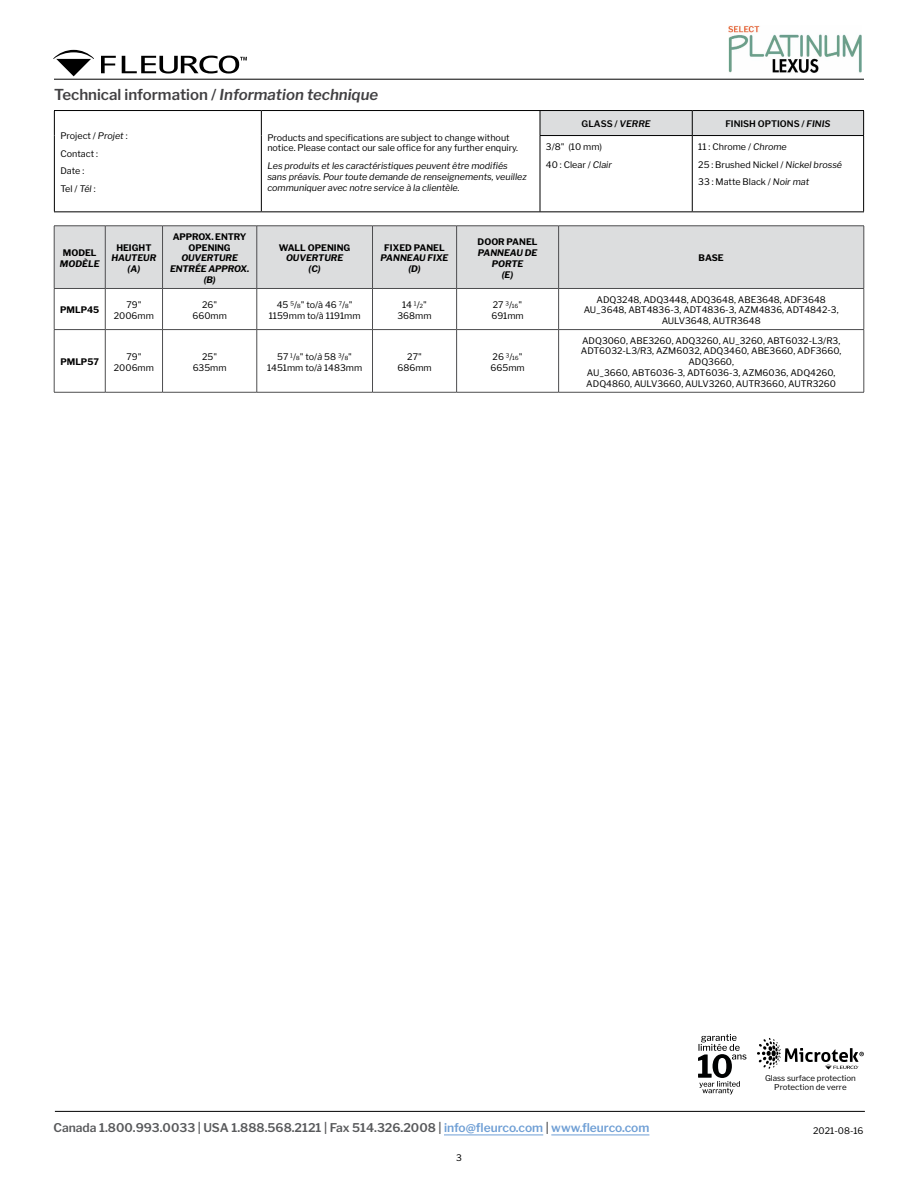
<style>
.page{position:relative;width:918px;height:1188px;background:#fff}
.page>*{position:absolute;margin:0;border:0;box-sizing:border-box;transform-origin:0 0}
.t1{font:600 15px "Libre Franklin";color:#414042}
.t2{font:600 12px "Libre Franklin";color:#58595b}
.t3{font:9px/10.8px "Libre Franklin";color:#000;text-align:center}
.t4{font:italic 9px/10.8px "Libre Franklin";color:#000}
.t5{font:italic 700 9px/10.8px "Libre Franklin";color:#000;text-align:center}
.t6{font:700 9px/10.8px "Libre Franklin";color:#000;text-align:center}
.t7{font:600 9px "Libre Franklin";color:#000}
.t8{font:7.95px/9.6px "Libre Franklin";color:#000;text-align:center}
.s1{font-style:italic}
.s2{color:#6f9fd5}
</style>
<div class="page">
<hr style="left:54px;top:79px;width:810px;height:1px;background:#000">
<svg style="left:101px;top:56px;width:15px;height:17px"></svg>
<svg style="left:53px;top:50px;width:41px;height:26px"></svg>
<svg style="left:122px;top:56px;width:125px;height:18px"></svg>
<hr style="left:55px;top:1111px;width:810px;height:1px;background:#000">
<hr style="left:444px;top:1135px;width:99px;height:1px;background:#6f9fd5">
<hr style="left:551px;top:1135px;width:98px;height:1px;background:#6f9fd5">
<svg style="left:698px;top:1034px;width:48px;height:60px"></svg>
<svg style="left:757px;top:1038px;width:107px;height:31px"></svg>
<img style="left:729px;top:26px;width:132px;height:47px">
<hr style="left:54px;top:110px;width:207px;height:1px;background:#000">
<svg style="left:54px;top:111px;width:1px;height:25px"></svg>
<hr style="left:261px;top:110px;width:279px;height:1px;background:#000">
<svg style="left:261px;top:111px;width:1px;height:25px"></svg>
<hr style="left:540px;top:110px;width:152px;height:1px;background:#000">
<hr style="left:692px;top:110px;width:172px;height:1px;background:#000">
<div style="left:540px;top:111px;width:324px;height:24px;background:#dcddde"></div>
<hr style="left:54px;top:136px;width:1px;height:75px;background:#000">
<hr style="left:261px;top:136px;width:1px;height:75px;background:#000">
<hr style="left:540px;top:135px;width:152px;height:1px;background:#000">
<hr style="left:540px;top:136px;width:1px;height:75px;background:#000">
<hr style="left:692px;top:135px;width:172px;height:1px;background:#000">
<hr style="left:692px;top:136px;width:1px;height:75px;background:#000">
<hr style="left:863px;top:136px;width:1px;height:75px;background:#000">
<hr style="left:54px;top:211px;width:207px;height:1px;background:#000">
<hr style="left:261px;top:211px;width:279px;height:1px;background:#000">
<hr style="left:540px;top:211px;width:152px;height:1px;background:#000">
<hr style="left:692px;top:211px;width:172px;height:1px;background:#000">
<div style="left:55px;top:227px;width:809px;height:61px;background:#dcddde"></div>
<hr style="left:54px;top:226px;width:51px;height:1px;background:#4d4d4f">
<hr style="left:54px;top:226px;width:1px;height:62px;background:#4d4d4f">
<hr style="left:105px;top:226px;width:58px;height:1px;background:#4d4d4f">
<hr style="left:105px;top:226px;width:1px;height:62px;background:#4d4d4f">
<hr style="left:163px;top:226px;width:94px;height:1px;background:#4d4d4f">
<hr style="left:162px;top:226px;width:1px;height:62px;background:#4d4d4f">
<hr style="left:257px;top:226px;width:116px;height:1px;background:#4d4d4f">
<hr style="left:257px;top:226px;width:1px;height:62px;background:#4d4d4f">
<hr style="left:373px;top:226px;width:84px;height:1px;background:#4d4d4f">
<hr style="left:372px;top:226px;width:1px;height:62px;background:#4d4d4f">
<hr style="left:457px;top:226px;width:102px;height:1px;background:#4d4d4f">
<hr style="left:456px;top:226px;width:1px;height:62px;background:#4d4d4f">
<hr style="left:559px;top:226px;width:305px;height:1px;background:#4d4d4f">
<hr style="left:558px;top:226px;width:1px;height:62px;background:#4d4d4f">
<hr style="left:864px;top:226px;width:1px;height:62px;background:#4d4d4f">
<hr style="left:54px;top:288px;width:51px;height:1px;background:#4d4d4f">
<hr style="left:54px;top:289px;width:1px;height:40px;background:#4d4d4f">
<hr style="left:105px;top:288px;width:58px;height:1px;background:#4d4d4f">
<hr style="left:105px;top:289px;width:1px;height:40px;background:#4d4d4f">
<hr style="left:163px;top:288px;width:94px;height:1px;background:#4d4d4f">
<hr style="left:162px;top:289px;width:1px;height:40px;background:#4d4d4f">
<hr style="left:257px;top:288px;width:116px;height:1px;background:#4d4d4f">
<hr style="left:257px;top:289px;width:1px;height:40px;background:#4d4d4f">
<hr style="left:373px;top:288px;width:84px;height:1px;background:#4d4d4f">
<hr style="left:372px;top:289px;width:1px;height:40px;background:#4d4d4f">
<hr style="left:457px;top:288px;width:102px;height:1px;background:#4d4d4f">
<hr style="left:456px;top:289px;width:1px;height:40px;background:#4d4d4f">
<hr style="left:559px;top:288px;width:305px;height:1px;background:#4d4d4f">
<hr style="left:558px;top:289px;width:1px;height:40px;background:#4d4d4f">
<hr style="left:864px;top:289px;width:1px;height:40px;background:#4d4d4f">
<hr style="left:54px;top:329px;width:51px;height:1px;background:#4d4d4f">
<hr style="left:54px;top:330px;width:1px;height:62px;background:#4d4d4f">
<hr style="left:105px;top:329px;width:58px;height:1px;background:#4d4d4f">
<hr style="left:105px;top:330px;width:1px;height:62px;background:#4d4d4f">
<hr style="left:163px;top:329px;width:94px;height:1px;background:#4d4d4f">
<hr style="left:162px;top:330px;width:1px;height:62px;background:#4d4d4f">
<hr style="left:257px;top:329px;width:116px;height:1px;background:#4d4d4f">
<hr style="left:257px;top:330px;width:1px;height:62px;background:#4d4d4f">
<hr style="left:373px;top:329px;width:84px;height:1px;background:#4d4d4f">
<hr style="left:372px;top:330px;width:1px;height:62px;background:#4d4d4f">
<hr style="left:457px;top:329px;width:102px;height:1px;background:#4d4d4f">
<hr style="left:456px;top:330px;width:1px;height:62px;background:#4d4d4f">
<hr style="left:559px;top:329px;width:305px;height:1px;background:#4d4d4f">
<hr style="left:558px;top:330px;width:1px;height:62px;background:#4d4d4f">
<hr style="left:864px;top:330px;width:1px;height:62px;background:#4d4d4f">
<hr style="left:54px;top:392px;width:51px;height:1px;background:#4d4d4f">
<hr style="left:105px;top:392px;width:58px;height:1px;background:#4d4d4f">
<hr style="left:163px;top:392px;width:94px;height:1px;background:#4d4d4f">
<hr style="left:257px;top:392px;width:116px;height:1px;background:#4d4d4f">
<hr style="left:373px;top:392px;width:84px;height:1px;background:#4d4d4f">
<hr style="left:457px;top:392px;width:102px;height:1px;background:#4d4d4f">
<hr style="left:559px;top:392px;width:305px;height:1px;background:#4d4d4f">
<h1 class="t1" style="left:54px;top:86px;width:326px">Technical information / <span class="s1">Information technique</span></h1>
<p class="t3" style="left:60px;top:127px;width:69px;line-height:17.5px;text-align:left">Project / <span class="s1">Projet</span> :<br>Contact :<br>Date :<br>Tel / <span class="s1">Tél</span> :</p>
<p class="t3" style="left:267px;top:132px;width:252px;text-align:left">Products and specifications are subject to change without notice. Please contact our sale office for any further enquiry.</p>
<p class="t4" style="left:267px;top:160px;width:261px">Les produits et les caractéristiques peuvent être modifiés sans préavis. Pour toute demande de renseignements, veuillez communiquer avec notre service à la clientèle.</p>
<p class="t7" style="left:582px;top:119px;width:70px">GLASS / <span class="s1">VERRE</span></p>
<p class="t7" style="left:725px;top:119px;width:107px">FINISH OPTIONS / <span class="s1">FINIS</span></p>
<p class="t3" style="left:546px;top:138px;width:67px;line-height:17.5px;text-align:left">3/8" (10 mm)<br>40 : Clear / <span class="s1">Clair</span></p>
<p class="t3" style="left:698px;top:138px;width:145px;line-height:17.5px;text-align:left">11 : Chrome / <span class="s1">Chrome<br></span>25 : Brushed Nickel / <span class="s1">Nickel brossé<br></span>33 : Matte Black / <span class="s1">Noir mat</span></p>
<p class="t6" style="left:63px;top:247px;width:35px">MODEL</p>
<p class="t5" style="left:60px;top:258px;width:41px">MODÈLE</p>
<p class="t6" style="left:116px;top:242px;width:37px">HEIGHT</p>
<p class="t5" style="left:112px;top:253px;width:46px">HAUTEUR (A)</p>
<p class="t6" style="left:173px;top:231px;width:75px">APPROX. ENTRY<br>OPENING</p>
<p class="t5" style="left:170px;top:253px;width:81px">OUVERTURE<br>ENTRÉE APPROX. (B)</p>
<p class="t6" style="left:279px;top:242px;width:73px">WALL OPENING</p>
<p class="t5" style="left:286px;top:253px;width:59px">OUVERTURE (C)</p>
<p class="t6" style="left:384px;top:242px;width:62px">FIXED PANEL</p>
<p class="t5" style="left:381px;top:253px;width:69px">PANNEAU FIXE (D)</p>
<p class="t6" style="left:478px;top:237px;width:61px">DOOR PANEL</p>
<p class="t5" style="left:478px;top:247px;width:61px">PANNEAU DE<br>PORTE<br>(E)</p>
<p class="t6" style="left:699px;top:253px;width:27px">BASE</p>
<p class="t6" style="left:60px;top:305px;width:41px">PMLP45</p>
<p class="t3" style="left:114px;top:299px;width:42px">79"<br>2006mm</p>
<p class="t3" style="left:192px;top:299px;width:36px">26"<br>660mm</p>
<p class="t3" style="left:269px;top:299px;width:93px">45 5/8" to/à 46 7/8"<br>1159mm to/à 1191mm</p>
<p class="t3" style="left:398px;top:299px;width:36px">14 1/2"<br>368mm</p>
<p class="t3" style="left:491px;top:299px;width:34px;text-align:left">27 3/16"<br>691mm</p>
<p class="t3" style="left:584px;top:294px;width:256px">ADQ3248, ADQ3448, ADQ3648, ABE3648, ADF3648<br>AU_3648, ABT4836-3, ADT4836-3, AZM4836, ADT4842-3,<br>AULV3648, AUTR3648</p>
<p class="t6" style="left:60px;top:357px;width:40px">PMLP57</p>
<p class="t3" style="left:114px;top:351px;width:42px">79"<br>2006mm</p>
<p class="t3" style="left:193px;top:351px;width:35px">25"<br>635mm</p>
<p class="t3" style="left:267px;top:351px;width:97px">57 1/8" to/<span class="s1">à</span> 58 3/8"<br>1451mm to/<span class="s1">à</span> 1483mm</p>
<p class="t3" style="left:397px;top:351px;width:36px">27"<br>686mm</p>
<p class="t3" style="left:491px;top:351px;width:36px;text-align:left">26 3/16"<br>665mm</p>
<p class="t3" style="left:581px;top:335px;width:262px">ADQ3060, ABE3260, ADQ3260, AU_3260, ABT6032-L3/R3, ADT6032-L3/R3, AZM6032, ADQ3460, ABE3660, ADF3660, ADQ3660,<br>AU_3660, ABT6036-3, ADT6036-3, AZM6036, ADQ4260, ADQ4860, AULV3660, AULV3260, AUTR3660, AUTR3260</p>
<h2 class="t2" style="left:54px;top:1120px;width:597px">Canada 1.800.993.0033 | USA 1.888.568.2121 | Fax 514.326.2008 | <span class="s2">info@fleurco.com</span> | <span class="s2">www.fleurco.com</span></h2>
<p class="t3" style="left:456px;top:1153px;width:7px">3</p>
<p class="t8" style="left:765px;top:1073px;width:92px">Glass surface protection<br>Protection de verre</p>
<p class="t3" style="left:813px;top:1125px;width:52px">2021-08-16</p>
</div>
